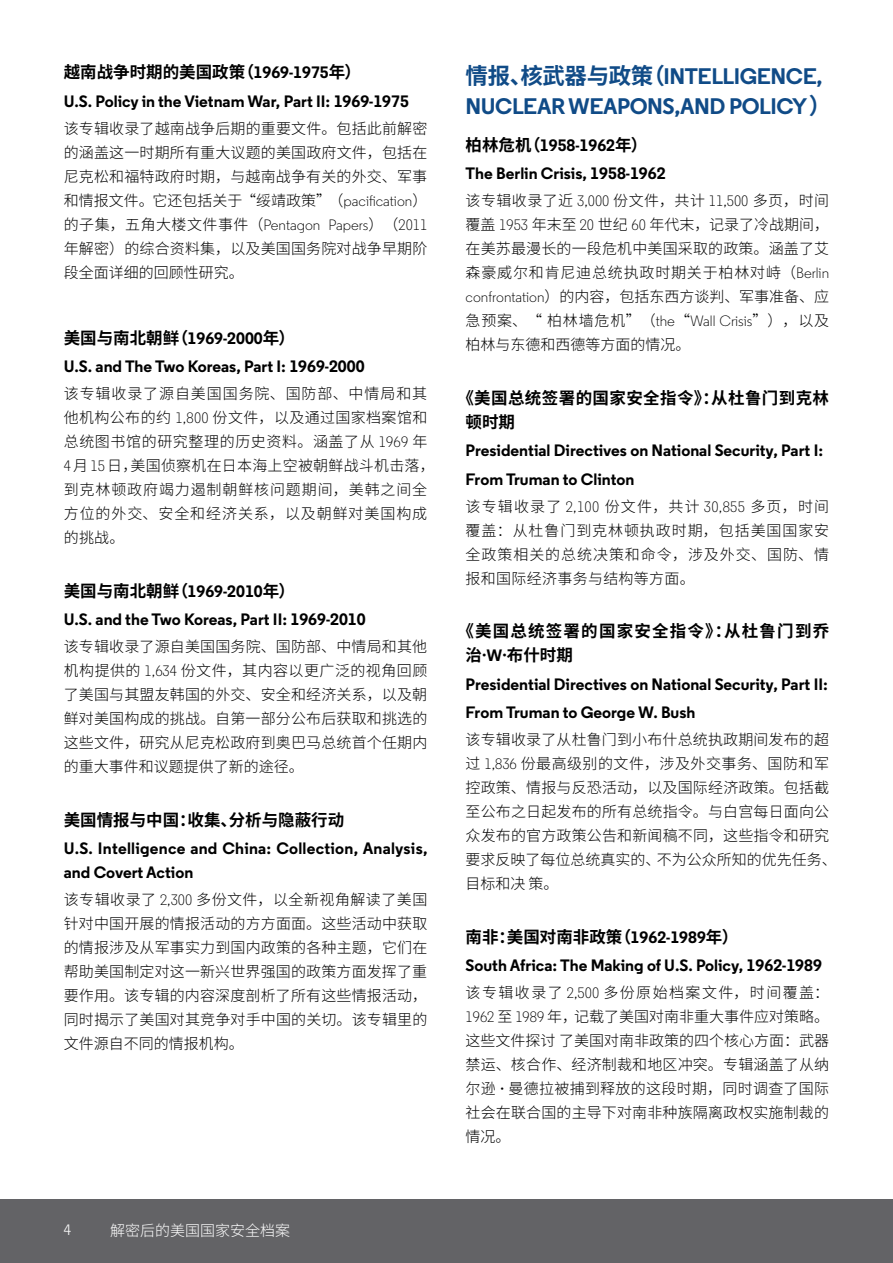
<style>
.page{position:relative;width:893px;height:1263px;background:#fff}
.page>*{position:absolute;margin:0;border:0;box-sizing:border-box;transform-origin:0 0}
.t1{font:700 22.5px/30px "Regular Clarivate";letter-spacing:-.02em;color:#104b87}
.t2{font:700 16.5px/28.2px "Regular Clarivate";color:#000}
.t3{font:700 16.5px "Source Han Sans CN";color:#000}
.t4{font:700 16.5px/24px "Source Han Sans CN";letter-spacing:.075em;color:#000}
.t5{font:700 16.5px/24px "Source Han Sans CN";letter-spacing:.025em;color:#000}
.t6{font:300 15px/24px "Source Han Sans CN";letter-spacing:.01em;color:#000;text-align:justify}
.t7{font:300 15px/24px "Source Han Sans CN";letter-spacing:.06em;color:#000}
.t8{font:300 15px "Regular Clarivate";color:#000}
.t9{font:300 15px "Source Han Sans CN";color:#fff}
.t10{font:15px "Regular Clarivate";color:#fff}
.s1{font-family:"Regular Clarivate"}
.s2{font-family:"Source Han Sans CN"}
</style>
<div class="page">
<div style="left:0;top:1199px;width:893px;height:64px;background:#636366"></div>
<p class="t3" style="left:64px;top:63px;width:299px">越南战争时期的美国政策（<span class="s1">1969-1975</span>年）</p>
<p class="t2" style="left:64px;top:86px;width:347px">U.S. Policy in the Vietnam War, Part II: 1969-1975</p>
<p class="t6" style="left:64px;top:116px;width:365px">该专辑收录了越南战争后期的重要文件。包括此前解密的涵盖这一时期所有重大议题的美国政府文件，包括在尼克松和福特政府时期，与越南战争有关的外交、军事和情报文件。它还包括关于“绥靖政策”（<span class="s1">pacification</span>）</p>
<p class="t8" style="left:64px;top:215px;width:365px"><span class="s2">的子集，五角大楼文件事件（</span>Pentagon Papers<span class="s2">）（</span>2011</p>
<p class="t6" style="left:64px;top:236px;width:365px">年解密）的综合资料集，以及美国国务院对战争早期阶段全面详细的回顾性研究。</p>
<p class="t3" style="left:64px;top:328px;width:233px">美国与南北朝鲜（<span class="s1">1969-2000</span>年）</p>
<p class="t2" style="left:64px;top:352px;width:302px">U.S. and The Two Koreas, Part I: 1969-2000</p>
<p class="t7" style="left:64px;top:382px;width:373px">该专辑收录了源自美国国务院、国防部、中情局和其他机构公布的约 <span class="s1">1,800</span> 份文件，以及通过国家档案馆和总统图书馆的研究整理的历史资料。涵盖了从 <span class="s1">1969</span> 年<br><span class="s1">4</span>月<span class="s1">15</span>日，美国侦察机在日本海上空被朝鲜战斗机击落，到克林顿政府竭力遏制朝鲜核问题期间，美韩之间全方位的外交、安全和经济关系，以及朝鲜对美国构成的挑战。</p>
<p class="t3" style="left:64px;top:581px;width:233px">美国与南北朝鲜（<span class="s1">1969-2010</span>年）</p>
<p class="t2" style="left:64px;top:605px;width:303px">U.S. and the Two Koreas, Part II: 1969-2010</p>
<p class="t6" style="left:64px;top:635px;width:365px">该专辑收录了源自美国国务院、国防部、中情局和其他机构提供的 <span class="s1">1,634</span> 份文件，其内容以更广泛的视角回顾了美国与其盟友韩国的外交、安全和经济关系，以及朝鲜对美国构成的挑战。自第一部分公布后获取和挑选的这些文件，研究从尼克松政府到奥巴马总统首个任期内的重大事件和议题提供了新的途径。</p>
<p class="t3" style="left:64px;top:810px;width:282px">美国情报与中国：收集、分析与隐蔽行动</p>
<p class="t2" style="left:64px;top:836px;width:365px;line-height:24px">U.S. Intelligence and China: Collection, Analysis, and Covert Action</p>
<p class="t6" style="left:64px;top:888px;width:365px">该专辑收录了 <span class="s1">2,300</span> 多份文件，以全新视角解读了美国针对中国开展的情报活动的方方面面。这些活动中获取的情报涉及从军事实力到国内政策的各种主题，它们在帮助美国制定对这一新兴世界强国的政策方面发挥了重要作用。该专辑的内容深度剖析了所有这些情报活动，同时揭示了美国对其竞争对手中国的关切。该专辑里的文件源自不同的情报机构。</p>
<p class="t10" style="left:64px;top:1221px;width:9px">4</p>
<p class="t9" style="left:110px;top:1222px;width:181px">解密后的美国国家安全档案</p>
<h1 class="t1" style="left:466px;top:60px;width:367px"><span class="s2">情报、核武器与政策（</span>INTELLIGENCE,<br>NUCLEAR WEAPONS,AND POLICY <span class="s2">）</span></h1>
<p class="t2" style="left:466px;top:131px;width:201px"><span class="s2">柏林危机（</span>1958-1962<span class="s2">年）<br></span>The Berlin Crisis, 1958-1962</p>
<p class="t6" style="left:466px;top:189px;width:365px">该专辑收录了近 <span class="s1">3,000</span> 份文件，共计 <span class="s1">11,500</span> 多页，时间覆盖 <span class="s1">1953</span> 年末至 <span class="s1">20</span> 世纪 <span class="s1">60</span> 年代末，记录了冷战期间，在美苏最漫长的一段危机中美国采取的政策。涵盖了艾森豪威尔和肯尼迪总统执政时期关于柏林对峙（<span class="s1">Berlin confrontation</span>）的内容，包括东西方谈判、军事准备、应急预案、“ 柏林墙危机”（<span class="s1">the</span>“<span class="s1">Wall Crisis</span>”），以及柏林与东德和西德等方面的情况。</p>
<p class="t5" style="left:466px;top:386px;width:365px;text-indent:-8px">《美国总统签署的国家安全指令》：从杜鲁门到克林顿时期</p>
<p class="t2" style="left:466px;top:436px;width:359px">Presidential Directives on National Security, Part I:<br>From Truman to Clinton</p>
<p class="t6" style="left:466px;top:494px;width:365px">该专辑收录了 <span class="s1">2,100</span> 份文件，共计 <span class="s1">30,855</span> 多页，时间覆盖：从杜鲁门到克林顿执政时期，包括美国国家安全政策相关的总统决策和命令，涉及外交、国防、情报和国际经济事务与结构等方面。</p>
<p class="t4" style="left:466px;top:620px;width:365px;text-indent:-8px">《美国总统签署的国家安全指令》：从杜鲁门到乔治<span class="s1">·W·</span>布什时期</p>
<p class="t2" style="left:466px;top:669px;width:364px">Presidential Directives on National Security, Part II:<br>From Truman to George W. Bush</p>
<p class="t6" style="left:466px;top:728px;width:373px;text-align:left">该专辑收录了从杜鲁门到小布什总统执政期间发布的超过 <span class="s1">1,836</span> 份最高级别的文件，涉及外交事务、国防和军控政策、情报与反恐活动，以及国际经济政策。包括截至公布之日起发布的所有总统指令。与白宫每日面向公众发布的官方政策公告和新闻稿不同，这些指令和研究要求反映了每位总统真实的、不为公众所知的优先任务、目标和决策。</p>
<p class="t3" style="left:466px;top:927px;width:274px">南非：美国对南非政策（<span class="s1">1962-1989</span>年）</p>
<p class="t2" style="left:466px;top:951px;width:358px">South Africa: The Making of U.S. Policy, 1962-1989</p>
<p class="t6" style="left:466px;top:981px;width:365px">该专辑收录了 <span class="s1">2,500</span> 多份原始档案文件，时间覆盖：<span class="s1">1962</span> 至 <span class="s1">1989</span> 年，记载了美国对南非重大事件应对策略。这些文件探讨了美国对南非政策的四个核心方面：武器禁运、核合作、经济制裁和地区冲突。专辑涵盖了从纳尔逊 <span class="s1">•</span> 曼德拉被捕到释放的这段时期，同时调查了国际社会在联合国的主导下对南非种族隔离政权实施制裁的情况。</p>
</div>
